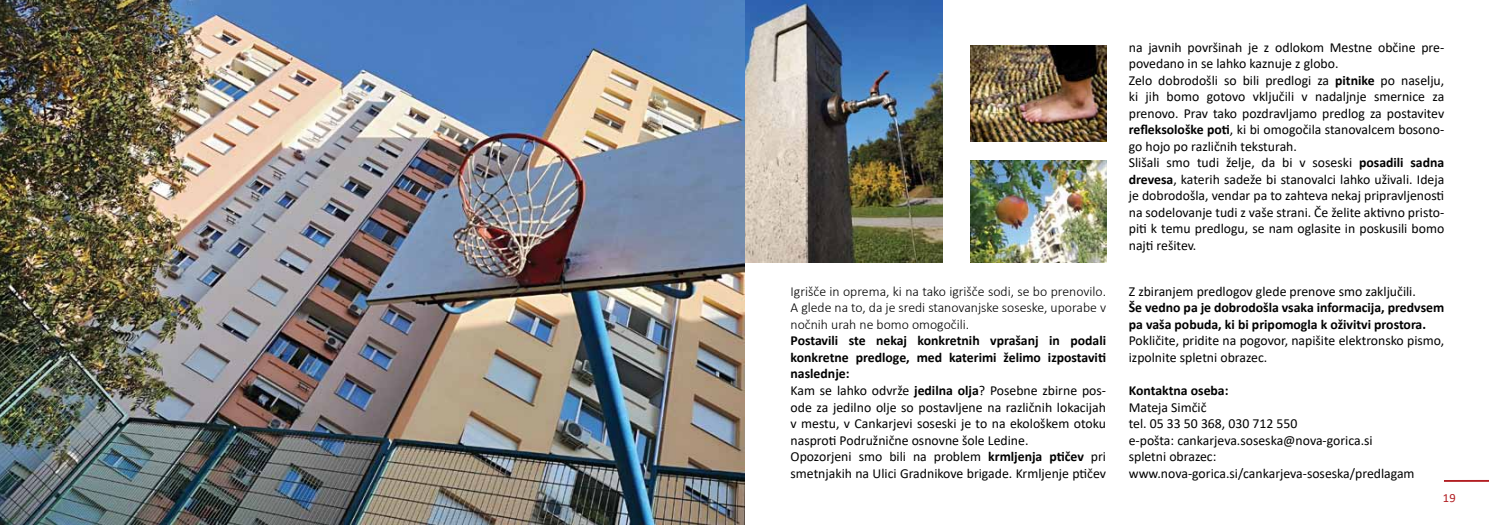
<style>
.page{position:relative;width:1489px;height:525px;background:#fff}
.page>*{position:absolute;margin:0;border:0;box-sizing:border-box;transform-origin:0 0}
.t1{font:13.75px/16.5px "Calibri";color:#000}
.t2{font:300 13.75px/16.5px "Calibri";color:#000;text-align:justify}
.t3{font:700 13.75px/16.5px "Calibri";color:#000}
.t4{font:12.5px "Calibri";color:#b21e22}
.s1{font-weight:700}
</style>
<div class="page">
<hr style="left:1443px;top:479px;width:45px;height:2px;background:#b21e22">
<img style="left:970px;top:161px;width:136px;height:101px">
<img style="left:744px;top:0;width:198px;height:262px">
<img style="left:0;top:0;width:744px;height:524px">
<img style="left:970px;top:45px;width:136px;height:96px">
<p class="t2" style="left:790px;top:283px;width:317px">Igrišče in oprema, ki na tako igrišče sodi, se bo prenovilo.<br>A glede na to, da je sredi stanovanjske soseske, uporabe v nočnih urah ne bomo omogočili.</p>
<p class="t1" style="left:790px;top:332px;width:317px"><span class="s1">Postavili ste nekaj konkretnih vprašanj in podali konkretne predloge, med katerimi želimo izpostaviti naslednje:<br></span>Kam se lahko odvrže <span class="s1">jedilna olja</span>? Posebne zbirne pos&shy;ode za jedilno olje so postavljene na različnih lokacijah v mestu, v Cankarjevi soseski je to na ekološkem otoku nasproti Podružnične osnovne šole Ledine.<br>Opozorjeni smo bili na problem <span class="s1">krmljenja ptičev</span> pri smetnjakih na Ulici Gradnikove brigade. Krmljenje ptičev</p>
<p class="t1" style="left:1128px;top:38px;width:317px">na javnih površinah je z odlokom Mestne občine pre&shy;povedano in se lahko kaznuje z globo.<br>Zelo dobrodošli so bili predlogi za <span class="s1">pitnike</span> po naselju, ki jih bomo gotovo vključili v nadaljnje smernice za prenovo. Prav tako pozdravljamo predlog za postavitev <span class="s1">refleksološke poti</span>, ki bi omogočila stanovalcem bosono&shy;go hojo po različnih teksturah.<br>Slišali smo tudi želje, da bi v soseski <span class="s1">posadili sadna drevesa</span>, katerih sadeže bi stanovalci lahko uživali. Ideja je dobrodošla, vendar pa to zahteva nekaj pripravljenosti na sodelovanje tudi z vaše strani. Če želite aktivno pristo&shy;piti k temu predlogu, se nam oglasite in poskusili bomo najti rešitev.</p>
<p class="t1" style="left:1128px;top:282px;width:289px">Z zbiranjem predlogov glede prenove smo zaključili.</p>
<p class="t3" style="left:1128px;top:299px;width:317px">Še vedno pa je dobrodošla vsaka informacija, predvsem pa vaša pobuda, ki bi pripomogla k oživitvi prostora.</p>
<p class="t1" style="left:1128px;top:332px;width:317px">Pokličite, pridite na pogovor, napišite elektronsko pismo, izpolnite spletni obrazec.</p>
<p class="t3" style="left:1128px;top:382px;width:101px">Kontaktna oseba:</p>
<p class="t1" style="left:1128px;top:398px;width:287px">Mateja Simčič<br>tel. 05 33 50 368, 030 712 550<br>e-pošta: cankarjeva.soseska@nova-gorica.si<br>spletni obrazec: www.nova-gorica.si/cankarjeva-soseska/predlagam</p>
<p class="t4" style="left:1442px;top:489px;width:14px">19</p>
</div>
